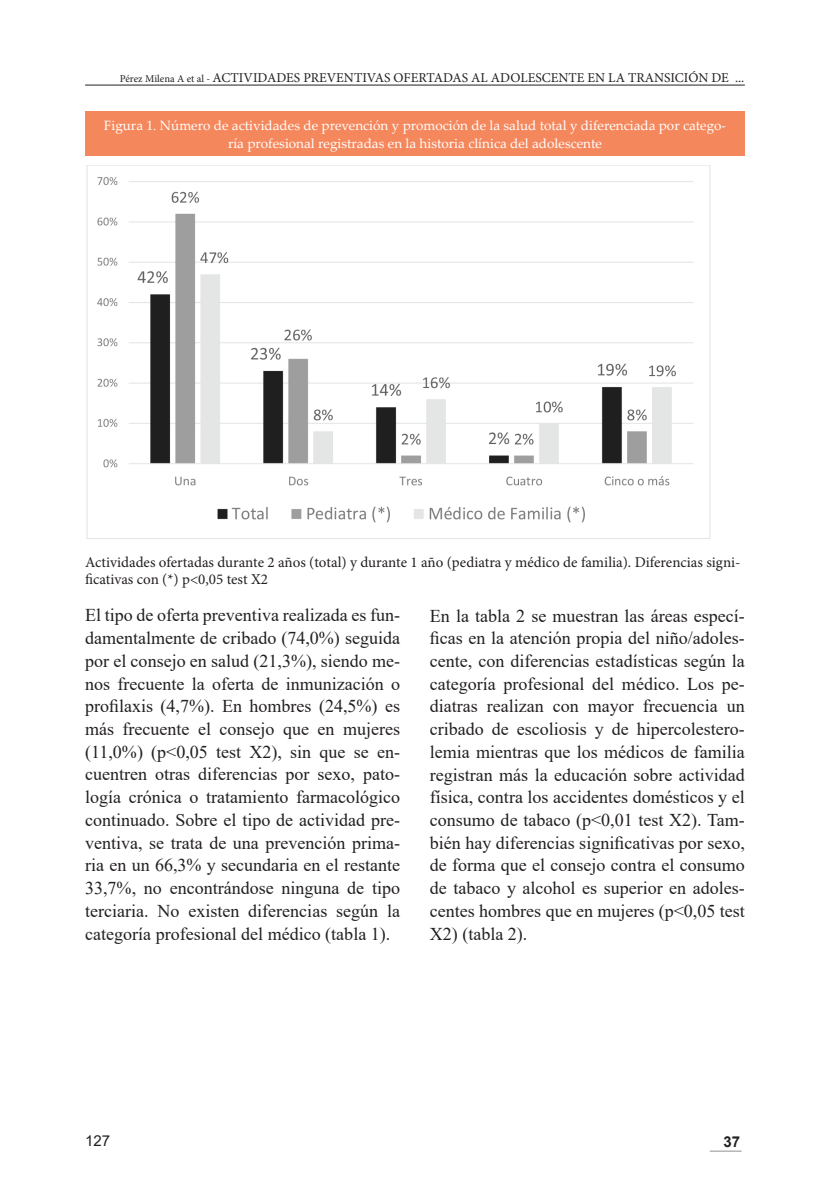
<style>
.page{position:relative;width:830px;height:1191px;background:#fff}
.page>*{position:absolute;margin:0;border:0;box-sizing:border-box;transform-origin:0 0}
.t1{font:18px/22.6px "Times New Roman";color:#231f20;text-align:justify}
.t2{font:15px/16.6px "Minion Pro";color:#231f20}
.t3{font:15px "Arial";color:#231f20}
.t4{font:700 15px "Arial";color:#231f20}
.t5{font:13.5px/17.7px "Palatino Linotype";color:#fff;text-align:center}
.t6{font:13.5px "Minion Pro";color:#231f20}
.s1{font-size:10.5px}
</style>
<div class="page">
<hr style="left:709px;top:1150px;width:32px;height:1px;background:#231f20">
<hr style="left:85px;top:85px;width:659px;height:1px;background:#231f20">
<div style="left:85px;top:112px;width:659px;height:44px;background:#f5875c"></div>
<img style="left:86px;top:166px;width:625px;height:373px">
<p class="t6" style="left:120px;top:69px;width:625px"><span class="s1">Pérez Milena A et al -</span> ACTIVIDADES PREVENTIVAS OFERTADAS AL ADOLESCENTE EN LA TRANSICIÓN DE ...</p>
<p class="t5" style="left:104px;top:116px;width:623px">Figura 1. Número de actividades de prevención y promoción de la salud total y diferenciada por catego&shy;ría profesional registradas en la historia clínica del adolescente</p>
<p class="t2" style="left:85px;top:554px;width:656px">Actividades ofertadas durante 2 años (total) y durante 1 año (pediatra y médico de familia). Diferencias signi&shy;ficativas con (*) p&lt;0,05 test Χ2</p>
<p class="t1" style="left:85px;top:603px;width:316px">El tipo de oferta preventiva realizada es fun&shy;damentalmente de cribado (74,0%) seguida por el consejo en salud (21,3%), siendo me&shy;nos frecuente la oferta de inmunización o profilaxis (4,7%). En hombres (24,5%) es más frecuente el consejo que en mujeres (11,0%) (p&lt;0,05 test Χ2), sin que se en&shy;cuentren otras diferencias por sexo, pato&shy;logía crónica o tratamiento farmacológico continuado. Sobre el tipo de actividad pre&shy;ventiva, se trata de una prevención prima&shy;ria en un 66,3% y secundaria en el restante 33,7%, no encontrándose ninguna de tipo terciaria. No existen diferencias según la categoría profesional del médico (tabla 1).</p>
<p class="t1" style="left:429px;top:603px;width:316px">En la tabla 2 se muestran las áreas especí&shy;ficas en la atención propia del niño/adoles&shy;cente, con diferencias estadísticas según la categoría profesional del médico. Los pe&shy;diatras realizan con mayor frecuencia un cribado de escoliosis y de hipercolestero&shy;lemia mientras que los médicos de familia registran más la educación sobre actividad física, contra los accidentes domésticos y el consumo de tabaco (p&lt;0,01 test Χ2). Tam&shy;bién hay diferencias significativas por sexo, de forma que el consejo contra el consumo de tabaco y alcohol es superior en adoles&shy;centes hombres que en mujeres (p&lt;0,05 test Χ2) (tabla 2).</p>
<p class="t3" style="left:85px;top:1130px;width:27px">127</p>
<p class="t4" style="left:723px;top:1131px;width:18px">37</p>
</div>
